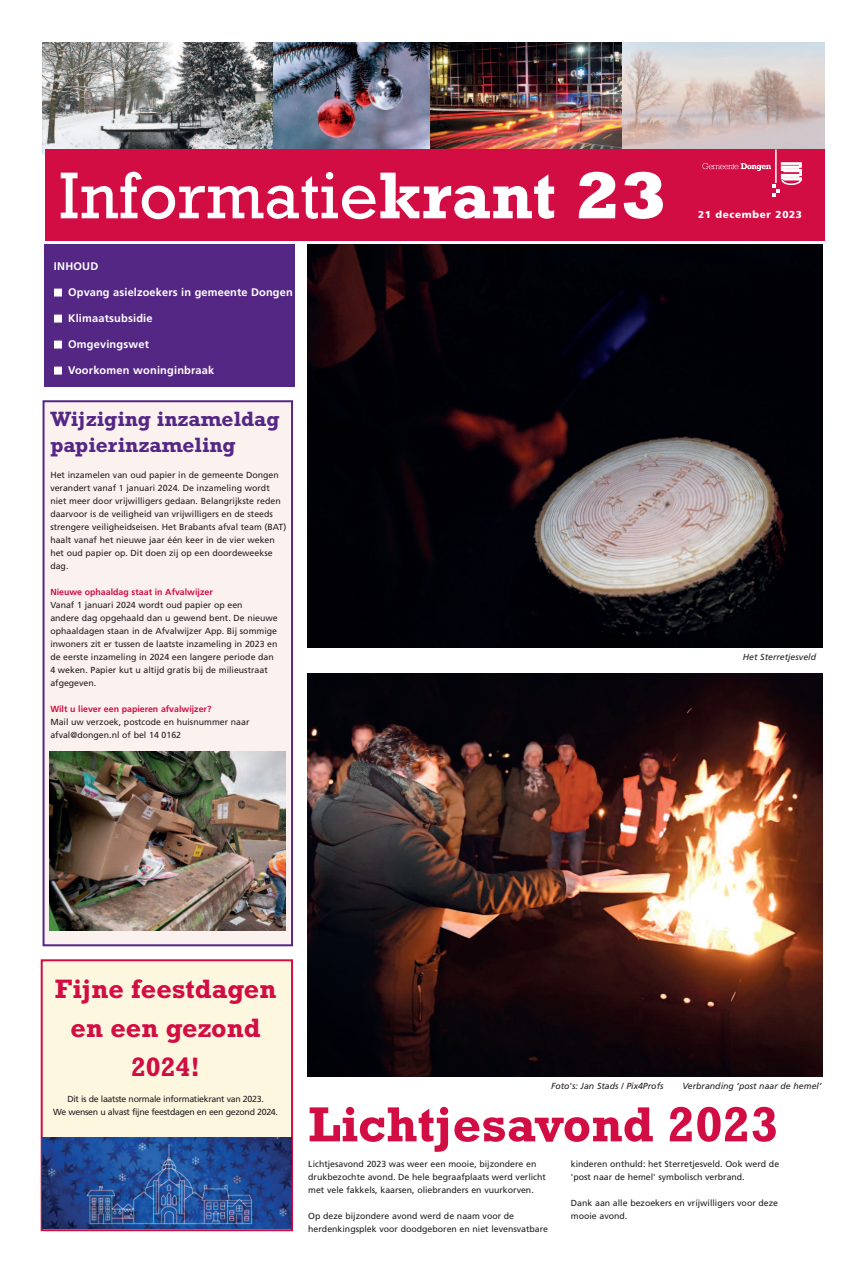
<style>
.page{position:relative;width:865px;height:1276px;background:#fff}
.page>*{position:absolute;margin:0;border:0;box-sizing:border-box;transform-origin:0 0}
.t1{font:67.2px "Rockwell";color:#fff}
.t2{font:700 50px "Rockwell";color:#d20d44}
.t3{font:700 27px/39px "Rockwell";color:#d20d44;text-align:center}
.t4{font:700 21px/26px "Rockwell";color:#542785}
.t5{font:700 11px "Frutiger";letter-spacing:.015em;color:#fff}
.t6{font:900 10px "Frutiger";letter-spacing:.06em;color:#fff}
.t7{font:8.8px/13px "Frutiger";color:#231f20}
.t8{font:8.8px/13px "Frutiger";letter-spacing:-.035em;color:#231f20;text-align:center}
.t9{font:italic 8.8px "Frutiger";color:#231f20}
.t10{font:700 8.8px "Frutiger";color:#d20d44}
.s1{font-weight:700}
.s2{font-weight:800}
</style>
<div class="page">
<img style="left:272px;top:43px;width:158px;height:106px">
<img style="left:621px;top:43px;width:203px;height:106px">
<img style="left:430px;top:43px;width:191px;height:106px">
<img style="left:43px;top:43px;width:229px;height:111px">
<div style="left:44px;top:244px;width:251px;height:143px;background:#542785"></div>
<div style="left:45px;top:149px;width:779px;height:92px;background:#d20d44"></div>
<svg style="left:702px;top:163px;width:99px;height:34px"></svg>
<hr style="left:775px;top:150px;width:1px;height:33px;background:#fff">
<div style="left:45px;top:402px;width:246px;height:542px;background:#fbf1ef"></div>
<div style="left:43px;top:400px;width:250px;height:546px;border:2px solid #542785"></div>
<div style="left:43px;top:961px;width:248px;height:268px;background:#fdf7df"></div>
<div style="left:41px;top:959px;width:252px;height:272px;border:2px solid #d20d44"></div>
<img style="left:307px;top:244px;width:515px;height:403px">
<img style="left:307px;top:673px;width:515px;height:403px">
<img style="left:43px;top:1137px;width:248px;height:92px">
<img style="left:49px;top:751px;width:236px;height:179px">
<h1 class="t1" style="left:59px;top:173px;width:610px">Informatie<span class="s1">krant</span> <span class="s2">23</span></h1>
<p class="t5" style="left:54px;top:262px;width:46px">INHOUD</p>
<p class="t5" style="left:54px;top:288px;width:240px">■ Opvang asielzoekers in gemeente Dongen</p>
<p class="t5" style="left:54px;top:314px;width:100px">■ Klimaatsubsidie</p>
<p class="t5" style="left:54px;top:340px;width:96px">■ Omgevingswet</p>
<p class="t5" style="left:54px;top:366px;width:162px">■ Voorkomen woninginbraak</p>
<h3 class="t4" style="left:50px;top:408px;width:231px">Wijziging inzameldag papierinzameling</h3>
<p class="t7" style="left:50px;top:469px;width:237px">Het inzamelen van oud papier in de gemeente Dongen verandert vanaf 1 januari 2024. De inzameling wordt niet meer door vrijwilligers gedaan. Belangrijkste reden daarvoor is de veiligheid van vrijwilligers en de steeds strengere veiligheidseisen. Het Brabants afval team (BAT) haalt vanaf het nieuwe jaar één keer in de vier weken het oud papier op. Dit doen zij op een doordeweekse dag.</p>
<p class="t10" style="left:50px;top:588px;width:164px">Nieuwe ophaaldag staat in Afvalwijzer</p>
<p class="t7" style="left:50px;top:599px;width:229px">Vanaf 1 januari 2024 wordt oud papier op een<br>andere dag opgehaald dan u gewend bent. De nieuwe ophaaldagen staan in de Afvalwijzer App. Bij sommige inwoners zit er tussen de laatste inzameling in 2023 en de eerste inzameling in 2024 een langere periode dan 4 weken. Papier kut u altijd gratis bij de milieustraat afgegeven.</p>
<p class="t10" style="left:50px;top:705px;width:162px">Wilt u liever een papieren afvalwijzer?</p>
<p class="t7" style="left:50px;top:716px;width:200px">Mail uw verzoek, postcode en huisnummer naar afval@dongen.nl of bel 14 0162</p>
<p class="t6" style="left:698px;top:211px;width:105px">21 december 2023</p>
<p class="t9" style="left:743px;top:653px;width:75px">Het Sterretjesveld</p>
<h3 class="t3" style="left:55px;top:972px;width:223px">Fijne feestdagen en een gezond<br>2024!</h3>
<p class="t8" style="left:53px;top:1093px;width:226px">Dit is de laatste normale informatiekrant van 2023.<br>We wensen u alvast fijne feestdagen en een gezond 2024.</p>
<p class="t9" style="left:551px;top:1082px;width:114px">Foto's: Jan Stads / Pix4Profs</p>
<p class="t9" style="left:682px;top:1082px;width:141px">Verbranding ‘post naar de hemel’</p>
<h2 class="t2" style="left:308px;top:1107px;width:471px">Lichtjesavond 2023</h2>
<p class="t7" style="left:308px;top:1158px;width:239px">Lichtjesavond 2023 was weer een mooie, bijzondere en drukbezochte avond. De hele begraafplaats werd verlicht met vele fakkels, kaarsen, oliebranders en vuurkorven.</p>
<p class="t7" style="left:308px;top:1210px;width:241px">Op deze bijzondere avond werd de naam voor de herdenkingsplek voor doodgeboren en niet levensvatbare</p>
<p class="t7" style="left:571px;top:1158px;width:210px">kinderen onthuld: het Sterretjesveld. Ook werd de 'post naar de hemel' symbolisch verbrand.</p>
<p class="t7" style="left:571px;top:1197px;width:209px">Dank aan alle bezoekers en vrijwilligers voor deze mooie avond.</p>
</div>
